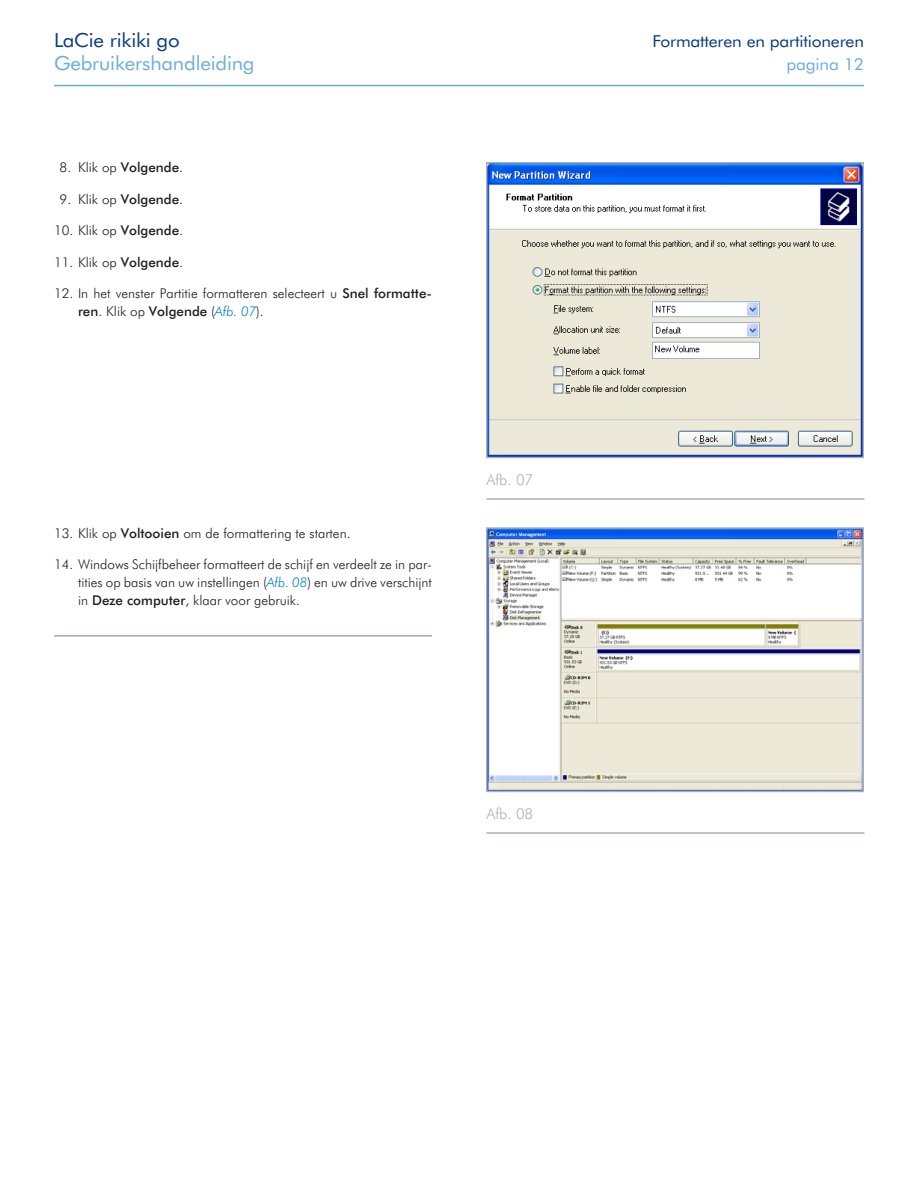
<style>
.page{position:relative;width:918px;height:1188px;background:#fff}
.page>*{position:absolute;margin:0;border:0;box-sizing:border-box;transform-origin:0 0}
.t1{font:19.5px "Futura BT";letter-spacing:-.01em;color:#6caddf;scale:1.05 1}
.t2{font:19.5px "Futura BT";letter-spacing:-.01em;color:#083981;scale:1.05 1}
.t3{font:16.5px "Futura BT";letter-spacing:-.01em;color:#083981;scale:1.05 1}
.t4{font:16.5px "Futura BT";letter-spacing:-.01em;color:#6caddf;scale:1.05 1}
.t5{font:300 15px "Futura BT";color:#aeafb3}
.Numbering_123{font:300 13.5px/18px "Futura BT";color:#231f20}
.s1{font-weight:500}
.s2{font-style:italic;color:#0082c8}
</style>
<div class="page">
<hr style="left:54px;top:85px;width:810px;height:1px;background:#6caddf">
<hr style="left:54px;top:635px;width:378px;height:2px;background:#a8a9ad">
<hr style="left:486px;top:498px;width:378px;height:2px;background:#aeafb3">
<hr style="left:486px;top:832px;width:378px;height:2px;background:#aeafb3">
<svg style="left:486px;top:162px;width:378px;height:297px"></svg>
<svg style="left:486px;top:527px;width:378px;height:266px"></svg>
<h1 class="t2" style="left:54px;top:28px;width:121px">LaCie rikiki go</h1>
<p class="t3" style="left:653px;top:31px;width:203px">Formatteren en partitioneren</p>
<h1 class="t1" style="left:54px;top:52px;width:193px">Gebruikershandleiding</h1>
<p class="t4" style="left:786px;top:55px;width:76px">pagina 12</p>
<p class="Numbering_123" style="left:60px;top:158px;width:125px">8. Klik op <span class="s1">Volgende</span>.</p>
<p class="Numbering_123" style="left:60px;top:190px;width:125px">9. Klik op <span class="s1">Volgende</span>.</p>
<p class="Numbering_123" style="left:54px;top:221px;width:131px">10. Klik op <span class="s1">Volgende</span>.</p>
<p class="Numbering_123" style="left:54px;top:253px;width:131px">11. Klik op <span class="s1">Volgende</span>.</p>
<p class="Numbering_123" style="left:78px;top:284px;width:355px;text-indent:-24px">12. In het venster Partitie formatteren selecteert u <span class="s1">Snel formatte&shy;ren</span>. Klik op <span class="s1">Volgende</span> (<span class="s2">Afb. 07</span>).</p>
<p class="Numbering_123" style="left:54px;top:524px;width:298px">13. Klik op <span class="s1">Voltooien</span> om de formattering te starten.</p>
<p class="Numbering_123" style="left:78px;top:555px;width:356px;text-align:justify;text-indent:-24px">14. Windows Schijfbeheer formatteert de schijf en verdeelt ze in par&shy;tities op basis van uw instellingen (<span class="s2">Afb. 08</span>) en uw drive verschijnt in <span class="s1">Deze computer</span>, klaar voor gebruik.</p>
<p class="t5" style="left:486px;top:470px;width:48px">Afb. 07</p>
<p class="t5" style="left:486px;top:804px;width:48px">Afb. 08</p>
</div>
